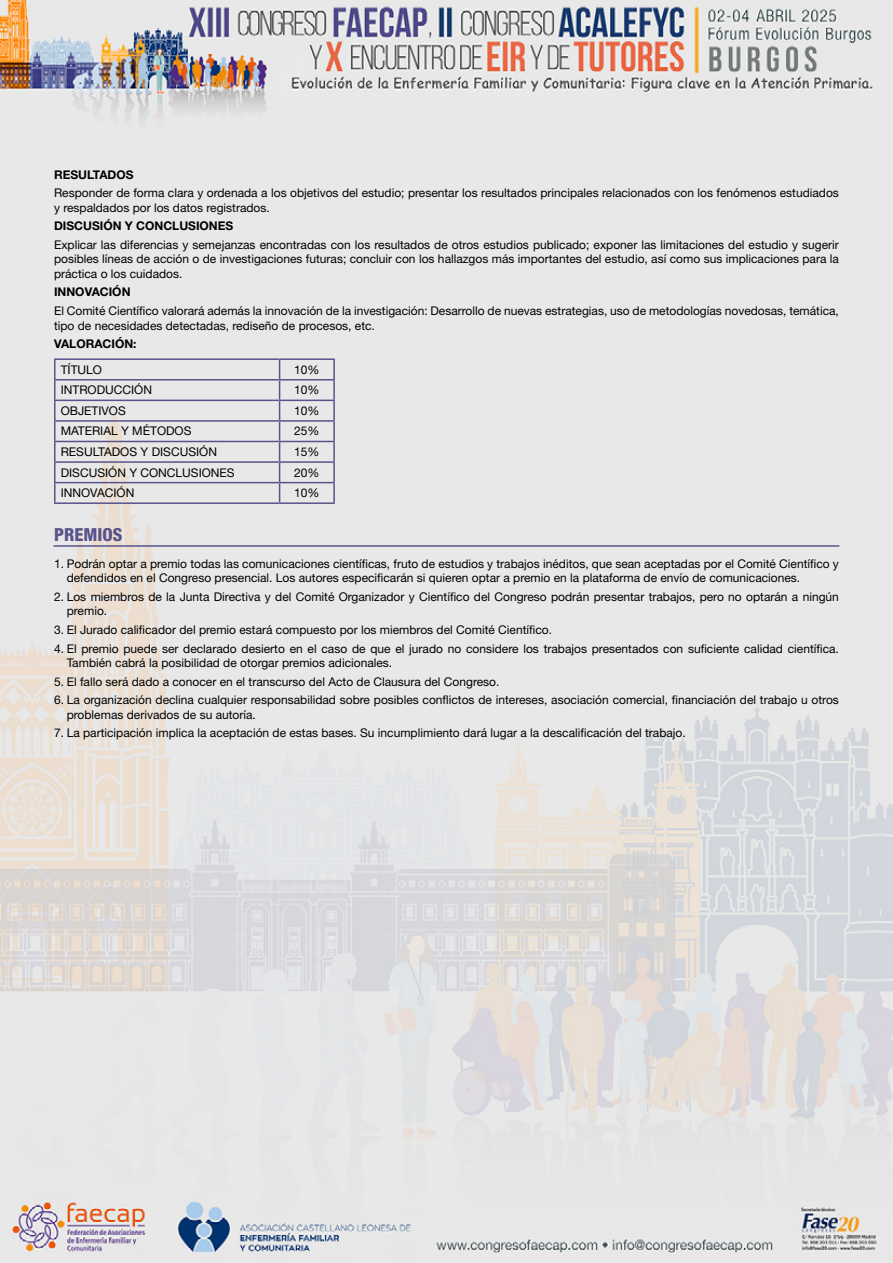
<style>
.page{position:relative;width:893px;height:1263px;background:#fff}
.page>*{position:absolute;margin:0;border:0;box-sizing:border-box;transform-origin:0 0}
.t1{font:800 condensed 18px "Helvetica Neue LT Std";color:#58538b}
.t2{font:12px/14.4px "Helvetica Neue LT Std";color:#000}
.t3{font:700 12px "Helvetica Neue LT Std";color:#000}
</style>
<div class="page">
<img style="left:0;top:0;width:893px;height:1263px">
<hr style="left:54px;top:358px;width:226px;height:2px;background:#58538b">
<svg style="left:54px;top:360px;width:2px;height:19px"></svg>
<hr style="left:280px;top:358px;width:55px;height:2px;background:#58538b">
<svg style="left:333px;top:360px;width:2px;height:19px"></svg>
<hr style="left:54px;top:379px;width:226px;height:1px;background:#58538b">
<hr style="left:54px;top:380px;width:2px;height:20px;background:#58538b">
<hr style="left:280px;top:379px;width:55px;height:1px;background:#58538b">
<hr style="left:333px;top:380px;width:2px;height:20px;background:#58538b">
<hr style="left:54px;top:400px;width:226px;height:1px;background:#58538b">
<hr style="left:280px;top:400px;width:55px;height:1px;background:#58538b">
<hr style="left:54px;top:420px;width:226px;height:2px;background:#58538b">
<hr style="left:280px;top:420px;width:55px;height:2px;background:#58538b">
<hr style="left:54px;top:441px;width:226px;height:1px;background:#58538b">
<hr style="left:280px;top:441px;width:55px;height:1px;background:#58538b">
<hr style="left:54px;top:461px;width:226px;height:2px;background:#58538b">
<hr style="left:280px;top:461px;width:55px;height:2px;background:#58538b">
<hr style="left:54px;top:482px;width:226px;height:1px;background:#58538b">
<svg style="left:54px;top:401px;width:2px;height:101px"></svg>
<hr style="left:280px;top:482px;width:55px;height:1px;background:#58538b">
<svg style="left:279px;top:360px;width:1px;height:142px"></svg>
<svg style="left:333px;top:401px;width:2px;height:101px"></svg>
<hr style="left:54px;top:502px;width:226px;height:2px;background:#58538b">
<hr style="left:280px;top:502px;width:55px;height:2px;background:#58538b">
<hr style="left:54px;top:545px;width:785px;height:2px;background:#58538b">
<p class="t3" style="left:54px;top:167px;width:81px">RESULTADOS</p>
<p class="t2" style="left:54px;top:186px;width:786px">Responder de forma clara y ordenada a los objetivos del estudio; presentar los resultados principales relacionados con los fenómenos estudiados y respaldados por los datos registrados.</p>
<p class="t3" style="left:54px;top:219px;width:181px">DISCUSIÓN Y CONCLUSIONES</p>
<p class="t2" style="left:54px;top:237px;width:786px;text-align:justify">Explicar las diferencias y semejanzas encontradas con los resultados de otros estudios publicado; exponer las limitaciones del estudio y sugerir posibles líneas de acción o de investigaciones futuras; concluir con los hallazgos más importantes del estudio, así como sus implicaciones para la práctica o los cuidados.</p>
<p class="t3" style="left:54px;top:285px;width:78px">INNOVACIÓN</p>
<p class="t2" style="left:54px;top:303px;width:786px">El Comité Científico valorará además la innovación de la investigación: Desarrollo de nuevas estrategias, uso de metodologías novedosas, temática, tipo de necesidades detectadas, rediseño de procesos, etc.</p>
<p class="t3" style="left:54px;top:336px;width:84px">VALORACIÓN:</p>
<p class="t2" style="left:61px;top:362px;width:43px">TÍTULO</p>
<p class="t2" style="left:294px;top:362px;width:27px">10%</p>
<p class="t2" style="left:61px;top:383px;width:93px">INTRODUCCIÓN</p>
<p class="t2" style="left:294px;top:383px;width:27px">10%</p>
<p class="t2" style="left:61px;top:403px;width:67px">OBJETIVOS</p>
<p class="t2" style="left:294px;top:403px;width:27px">10%</p>
<p class="t2" style="left:61px;top:424px;width:132px">MATERIAL Y MÉTODOS</p>
<p class="t2" style="left:294px;top:424px;width:27px">25%</p>
<p class="t2" style="left:61px;top:444px;width:158px">RESULTADOS Y DISCUSIÓN</p>
<p class="t2" style="left:294px;top:444px;width:27px">15%</p>
<p class="t2" style="left:61px;top:465px;width:175px">DISCUSIÓN Y CONCLUSIONES</p>
<p class="t2" style="left:294px;top:465px;width:27px">20%</p>
<p class="t2" style="left:61px;top:486px;width:75px">INNOVACIÓN</p>
<p class="t2" style="left:294px;top:486px;width:27px">10%</p>
<h1 class="t1" style="left:54px;top:523px;width:70px">PREMIOS</h1>
<p class="t2" style="left:67px;top:556px;width:774px;text-indent:-13px">1. Podrán optar a premio todas las comunicaciones científicas, fruto de estudios y trabajos inéditos, que sean aceptadas por el Comité Científico y defendidos en el Congreso presencial. Los autores especificarán si quieren optar a premio en la plataforma de envío de comunicaciones.</p>
<p class="t2" style="left:67px;top:589px;width:774px;text-indent:-13px">2. Los miembros de la Junta Directiva y del Comité Organizador y Científico del Congreso podrán presentar trabajos, pero no optarán a ningún premio.</p>
<p class="t2" style="left:54px;top:622px;width:499px">3. El Jurado calificador del premio estará compuesto por los miembros del Comité Científico.</p>
<p class="t2" style="left:67px;top:641px;width:774px;text-indent:-13px">4. El premio puede ser declarado desierto en el caso de que el jurado no considere los trabajos presentados con suficiente calidad científica.<br>También cabrá la posibilidad de otorgar premios adicionales.</p>
<p class="t2" style="left:54px;top:674px;width:447px">5. El fallo será dado a conocer en el transcurso del Acto de Clausura del Congreso.</p>
<p class="t2" style="left:67px;top:693px;width:774px;text-indent:-13px">6. La organización declina cualquier responsabilidad sobre posibles conflictos de intereses, asociación comercial, financiación del trabajo u otros problemas derivados de su autoría.</p>
<p class="t2" style="left:54px;top:726px;width:633px">7. La participación implica la aceptación de estas bases. Su incumplimiento dará lugar a la descalificación del trabajo.</p>
</div>
